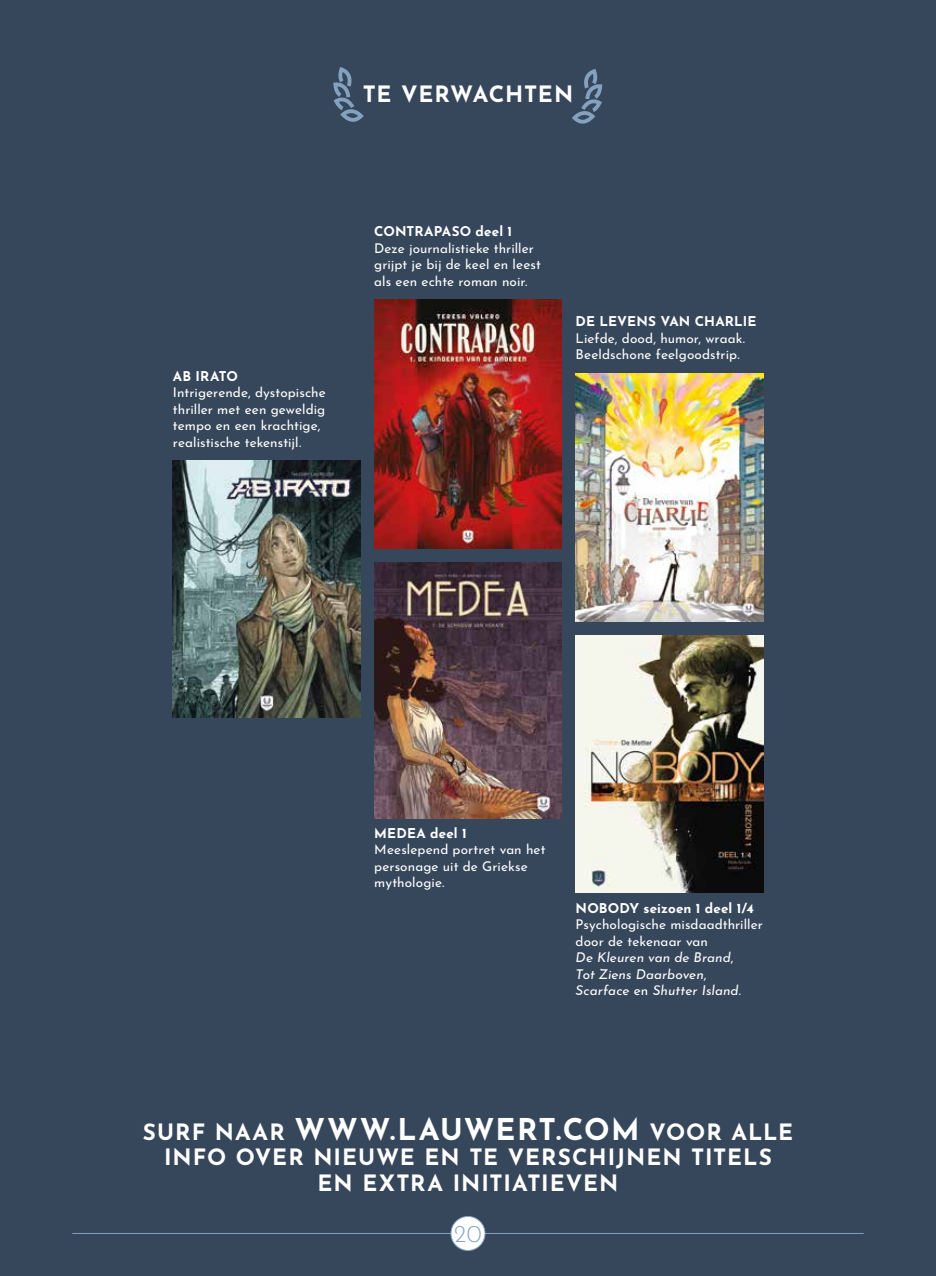
<style>
.page{position:relative;width:936px;height:1276px;background:#fff}
.page>*{position:absolute;margin:0;border:0;box-sizing:border-box;transform-origin:0 0}
.t1{font:300 24px "Josefin Sans";color:#84a2c0}
.t2{font:700 22.5px/25.5px "Josefin Sans";letter-spacing:.045em;color:#fff;text-align:center}
.t3{font:13.5px/16.5px "Josefin Sans";letter-spacing:.005em;color:#fff}
.t4{font:italic 13.5px/16.5px "Josefin Sans";letter-spacing:.005em;color:#fff}
.t5{font:700 13.5px "Josefin Sans";letter-spacing:.01em;color:#fff}
.s1{font-style:normal}
.s2{font-size:30px}
</style>
<div class="page">
<div style="left:0;top:0;width:935px;height:1276px;background:#37475b"></div>
<svg style="left:572px;top:69px;width:30px;height:55px"></svg>
<svg style="left:333px;top:67px;width:31px;height:55px"></svg>
<img style="left:374px;top:300px;width:187px;height:248px">
<img style="left:575px;top:373px;width:188px;height:249px">
<img style="left:575px;top:636px;width:188px;height:256px">
<img style="left:173px;top:461px;width:187px;height:256px">
<img style="left:374px;top:562px;width:187px;height:257px">
<hr style="left:72px;top:1233px;width:791px;height:1px;background:#84a2c0">
<div style="left:451px;top:1216px;width:34px;height:34px;background:#fff;border-radius:50%"></div>
<div style="left:450px;top:1216px;width:35px;height:34px;border:1px solid #84a2c0;border-radius:50%"></div>
<h2 class="t2" style="left:363px;top:78px;width:212px">TE VERWACHTEN</h2>
<p class="t5" style="left:173px;top:364px;width:67px">AB IRATO</p>
<p class="t3" style="left:173px;top:382px;width:154px">Intrigerende, dystopische thriller met een geweldig tempo en een krachtige, realistische tekenstijl.</p>
<p class="t5" style="left:374px;top:220px;width:139px">CONTRAPASO deel 1</p>
<p class="t3" style="left:374px;top:238px;width:168px">Deze journalistieke thriller grijpt je bij de keel en leest als een echte roman noir.</p>
<p class="t5" style="left:575px;top:309px;width:182px">DE LEVENS VAN CHARLIE</p>
<p class="t3" style="left:575px;top:328px;width:171px">Liefde, dood, humor, wraak.<br>Beeldschone feelgoodstrip.</p>
<p class="t5" style="left:374px;top:821px;width:94px">MEDEA deel 1</p>
<p class="t3" style="left:374px;top:839px;width:173px">Meeslepend portret van het personage uit de Griekse mythologie.</p>
<p class="t5" style="left:575px;top:896px;width:180px">NOBODY seizoen 1 deel 1/4</p>
<p class="t4" style="left:575px;top:915px;width:189px"><span class="s1">Psychologische misdaadthriller door de tekenaar van<br></span>De Kleuren van de Brand<span class="s1">,<br></span>Tot Ziens Daarboven<span class="s1">,<br></span>Scarface <span class="s1">en</span> Shutter Island<span class="s1">.</span></p>
<h2 class="t2" style="left:143px;top:1116px;width:651px">SURF NAAR <span class="s2">WWW.LAUWERT.COM</span> VOOR ALLE<br>INFO OVER NIEUWE EN TE VERSCHIJNEN TITELS<br>EN EXTRA INITIATIEVEN</h2>
<h1 class="t1" style="left:454px;top:1214px;width:29px">20</h1>
</div>
